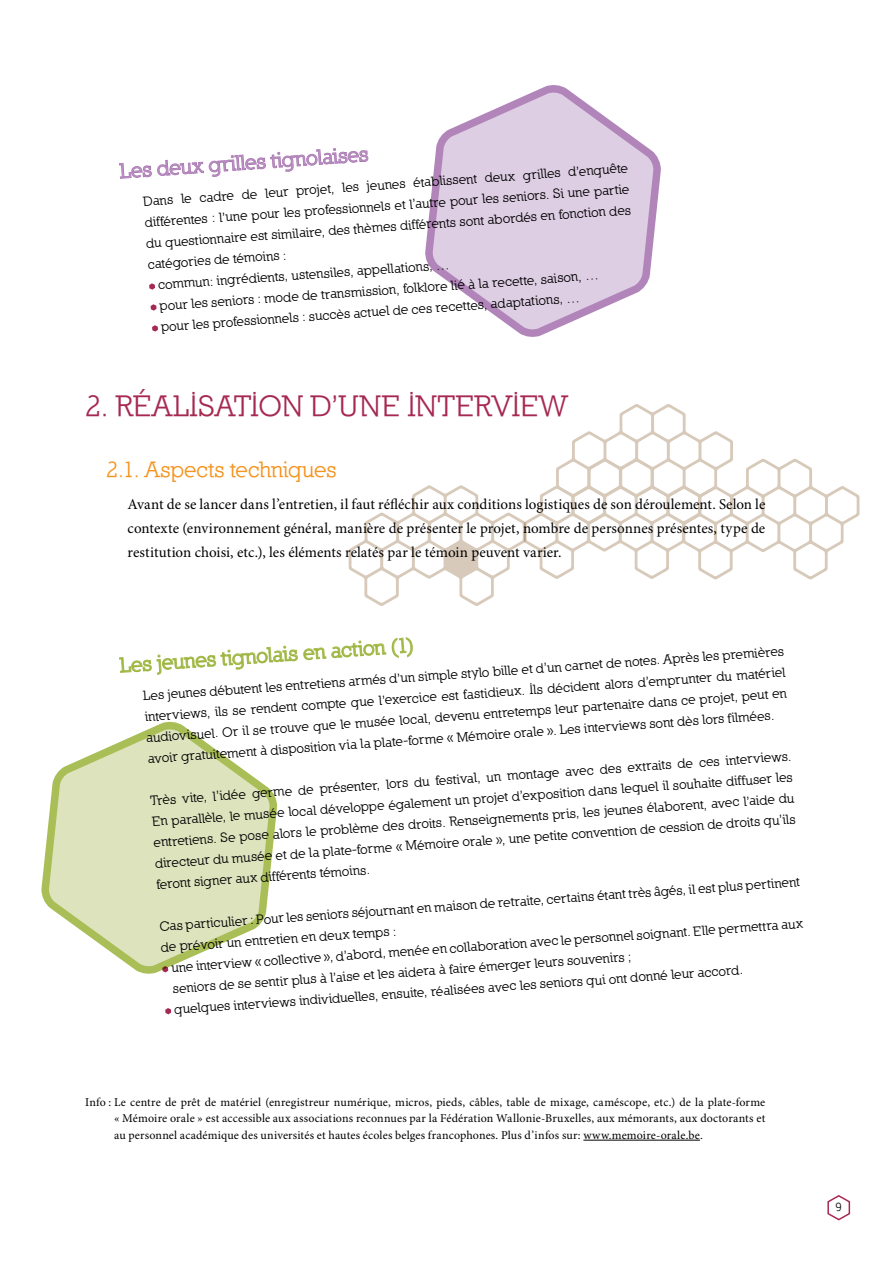
<style>
.page{position:relative;width:893px;height:1263px;background:#fff}
.page>*{position:absolute;margin:0;border:0;box-sizing:border-box;transform-origin:0 0}
.Titre_1{font:700 30px "Nilland";letter-spacing:.02em;color:#a62951}
.Titre_2{font:700 22.5px "Nilland";color:#f5941f}
.t1{font:700 21px "Nilland";color:#9cb63d}
.t2{font:700 21px "Nilland";color:#b68bbe}
.Body{font:15px/24px "Minion Pro";color:#000;text-align:justify}
.t3{font:700 13.5px/21px "Nilland";color:#000;text-align:justify}
.Légende{font:12px/16.5px "Minion Pro";letter-spacing:.01em;color:#000;text-align:justify}
.t4{font:700 12px "Nilland";color:#000}
</style>
<div class="page">
<svg style="left:827px;top:1195px;width:24px;height:26px"></svg>
<svg style="left:425px;top:85px;width:236px;height:252px"></svg>
<svg style="left:41px;top:721px;width:237px;height:253px"></svg>
<svg style="left:349px;top:404px;width:510px;height:202px"></svg>
<hr style="left:583px;top:1140px;width:117px;height:1px;background:#000">
<svg style="left:149px;top:283px;width:6px;height:7px"></svg>
<svg style="left:151px;top:304px;width:6px;height:7px"></svg>
<svg style="left:152px;top:325px;width:6px;height:7px"></svg>
<svg style="left:119px;top:645px;width:179px;height:30px"></svg>
<svg style="left:304px;top:640px;width:82px;height:21px"></svg>
<svg style="left:392px;top:637px;width:21px;height:21px"></svg>
<svg style="left:162px;top:966px;width:6px;height:6px"></svg>
<svg style="left:165px;top:1008px;width:6px;height:6px"></svg>
<svg style="left:119px;top:148px;width:249px;height:31px"></svg>
<h3 class="t2" style="left:119px;top:159px;width:250px;rotate:-4deg">Les deux grilles tignolaises</h3>
<p class="t3" style="left:568px;top:161px;width:61px;rotate:-4deg">’d enquête</p>
<p class="t3" style="left:522px;top:164px;width:39px;rotate:-4deg">grilles</p>
<p class="t3" style="left:484px;top:167px;width:32px;rotate:-4deg">deux</p>
<p class="t3" style="left:412px;top:172px;width:65px;rotate:-4deg">établissent</p>
<p class="t3" style="left:366px;top:175px;width:40px;rotate:-4deg">jeunes</p>
<p class="t3" style="left:144px;top:212px;width:487px;rotate:-4deg">différentes ’l: une pour les professionnels et ’l autre pour les seniors. Si une partie</p>
<p class="t3" style="left:295px;top:180px;width:40px;rotate:-4deg">projet,</p>
<p class="t3" style="left:264px;top:182px;width:25px;rotate:-4deg">leur</p>
<p class="t3" style="left:199px;top:187px;width:36px;rotate:-4deg">cadre</p>
<p class="t3" style="left:143px;top:191px;width:32px;rotate:-4deg">Dans</p>
<p class="t3" style="left:145px;top:233px;width:487px;rotate:-4deg">du questionnaire est similaire, des thèmes différents sont abordés en fonction des</p>
<p class="t3" style="left:147px;top:254px;width:140px;rotate:-4deg">catégories de témoins :</p>
<p class="t3" style="left:157px;top:274px;width:283px;rotate:-4deg">commun: ingrédients, ustensiles, appellations ...,</p>
<p class="t3" style="left:159px;top:295px;width:431px;rotate:-4deg">pour les seniors : mode de transmission, folklore lié laà recette, saison ...,</p>
<p class="t3" style="left:160px;top:316px;width:411px;rotate:-4deg">pour les professionnels : succès actuel de ces recettes, adaptations ...,</p>
<p class="Titre_1" style="left:85px;top:388px;width:484px">2. RÉALISATION D’UNE INTERVIEW</p>
<p class="Titre_2" style="left:106px;top:456px;width:232px">2.1. Aspects techniques</p>
<p class="Body" style="left:128px;top:493px;width:639px">Avant de se lancer dans ’l entretien il, faut réfléchir aux conditions logistiques de son déroulement. Selon le contexte (environnement général, manière de présenter le projet, nombre de personnes présentes, type de restitution choisi, etc ,). les éléments relatés par le témoin peuvent varier.</p>
<h3 class="t1" style="left:119px;top:653px;width:296px;rotate:-4deg">Les jeunes tignolais en action (1)</h3>
<p class="t3" style="left:143px;top:685px;width:644px;rotate:-4deg">Les jeunes débutent les entretiens armés ’d un simple stylo bille et ’d un carnet de notes. Après les premières interviews, ils se rendent compte que ’l exercice est fastidieux. Ils décident alors ’d emprunter du matériel audiovisuel. Or il se trouve que le musée local, devenu entretemps leur partenaire dans ce projet, peut en avoir gratuitement à disposition via la plate-forme « Mémoire orale ». Les interviews sont dès lors filmées.</p>
<p class="t3" style="left:150px;top:790px;width:644px;rotate:-4deg">Très vite ’l, idée germe de présenter, lors du festival, un montage avec des extraits de ces interviews.<br>En parallèle le, musée local développe également un projet ’d exposition dans lequel il souhaite diffuser les entretiens. Se pose alors le problème des droits. Renseignements pris, les jeunes élaborent, avec ’l aide du directeur du musée et de la plate-forme « Mémoire orale », une petite convention de cession de droits qu’ils feront signer aux différents témoins.</p>
<p class="t3" style="left:159px;top:916px;width:643px;rotate:-4deg">Cas particulier : Pour les seniors séjournant en maison de retraite, certains étant très âgés il, est plus pertinent de prévoir un entretien en deux temps :</p>
<p class="t3" style="left:171px;top:957px;width:634px;text-align:left;rotate:-4deg">une interview « collective » ’d, abord, menée en collaboration avec le personnel soignant. Elle permettra aux seniors de se sentir plus ’là aise et les aidera à faire émerger leurs souvenirs ;<br>quelques interviews individuelles, ensuite, réalisées avec les seniors qui ont donné leur accord.</p>
<p class="Légende" style="left:114px;top:1094px;width:653px;text-indent:-29px">Info : Le centre de prêt de matériel (enregistreur numérique, micros, pieds, câbles, table de mixage, caméscope, etc ) . de la plate-forme « Mémoire orale » est accessible aux associations reconnues par la Fédération Wallonie-Bruxelles, aux mémorants, aux doctorants et au personnel académique des universités et hautes écoles belges francophones. Plus ’d infos sur: www.memoire-orale.be.</p>
<p class="t4" style="left:836px;top:1200px;width:8px">9</p>
</div>
